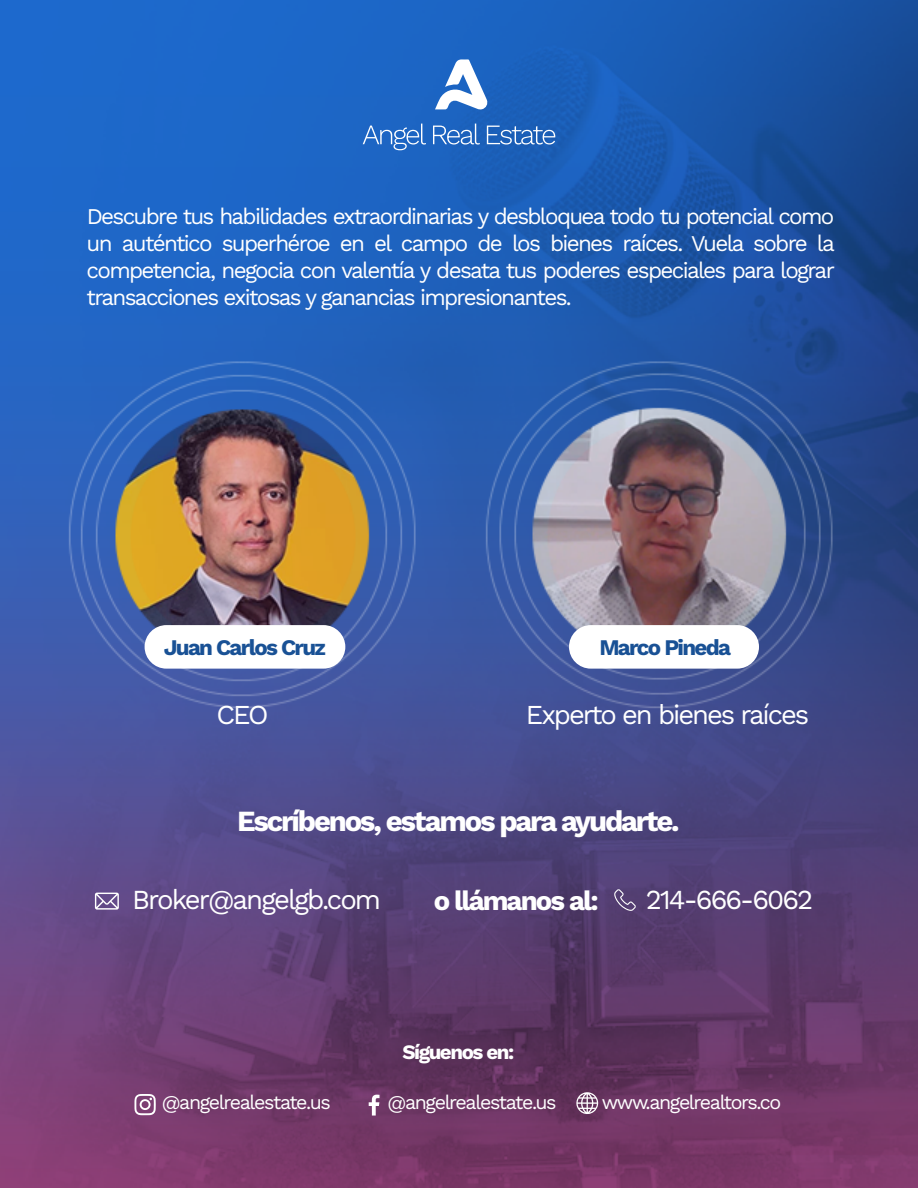
<style>
.page{position:relative;width:918px;height:1188px;background:#fff}
.page>*{position:absolute;margin:0;border:0;box-sizing:border-box;transform-origin:0 0}
.t1{font:700 29.25px "Work Sans";letter-spacing:-.075em;color:#fff}
.t2{font:27.45px "Work Sans";letter-spacing:-.075em;color:#fff}
.t3{font:700 27.45px "Work Sans";letter-spacing:-.07em;color:#fff}
.t4{font:22.5px/27px "Work Sans";letter-spacing:-.075em;color:#fff;text-align:justify}
.t5{font:700 22.35px "Work Sans";letter-spacing:-.075em;color:#195195}
.t6{font:700 20.55px "Work Sans";letter-spacing:-.07em;color:#fff}
.t7{font:19.65px "Work Sans";letter-spacing:-.07em;color:#fff}
</style>
<div class="page">
<img style="left:0;top:0;width:918px;height:1188px">
<svg style="left:134px;top:1094px;width:22px;height:21px"></svg>
<svg style="left:576px;top:1092px;width:22px;height:22px"></svg>
<svg style="left:369px;top:1095px;width:11px;height:21px"></svg>
<svg style="left:95px;top:893px;width:24px;height:17px"></svg>
<svg style="left:614px;top:889px;width:22px;height:22px"></svg>
<svg style="left:435px;top:59px;width:54px;height:51px"></svg>
<svg style="left:363px;top:124px;width:63px;height:26px;background:#4580cd"></svg>
<svg style="left:433px;top:124px;width:47px;height:21px"></svg>
<svg style="left:487px;top:126px;width:68px;height:19px"></svg>
<div style="left:569px;top:625px;width:190px;height:44px;background:#fff;border-radius:22px"></div>
<div style="left:145px;top:625px;width:200px;height:44px;background:#fff;border-radius:22px"></div>
<p class="t4" style="left:87px;top:202px;width:750px">Descubre tus habilidades extraordinarias y desbloquea todo tu potencial como un auténtico superhéroe en el campo de los bienes raíces. Vuela sobre la competencia, negocia con valentía y desata tus poderes especiales para lograr transacciones exitosas y ganancias impresionantes.</p>
<p class="t5" style="left:164px;top:631px;width:164px">Juan Carlos Cruz</p>
<p class="t5" style="left:599px;top:631px;width:133px">Marco Pineda</p>
<p class="t2" style="left:216px;top:694px;width:54px">CEO</p>
<p class="t2" style="left:526px;top:694px;width:285px">Experto en bienes raíces</p>
<h1 class="t1" style="left:237px;top:799px;width:444px">Escríbenos, estamos para ayudarte.</h1>
<p class="t2" style="left:132px;top:879px;width:250px">Broker@angelgb.com</p>
<p class="t3" style="left:434px;top:879px;width:167px">o llámanos al:</p>
<p class="t2" style="left:646px;top:879px;width:169px">214-666-6062</p>
<p class="t6" style="left:402px;top:1037px;width:113px">Síguenos en:</p>
<p class="t7" style="left:162px;top:1087px;width:171px">@angelrealestate.us</p>
<p class="t7" style="left:388px;top:1087px;width:171px">@angelrealestate.us</p>
<p class="t7" style="left:602px;top:1087px;width:181px">www.angelrealtors.co</p>
</div>
